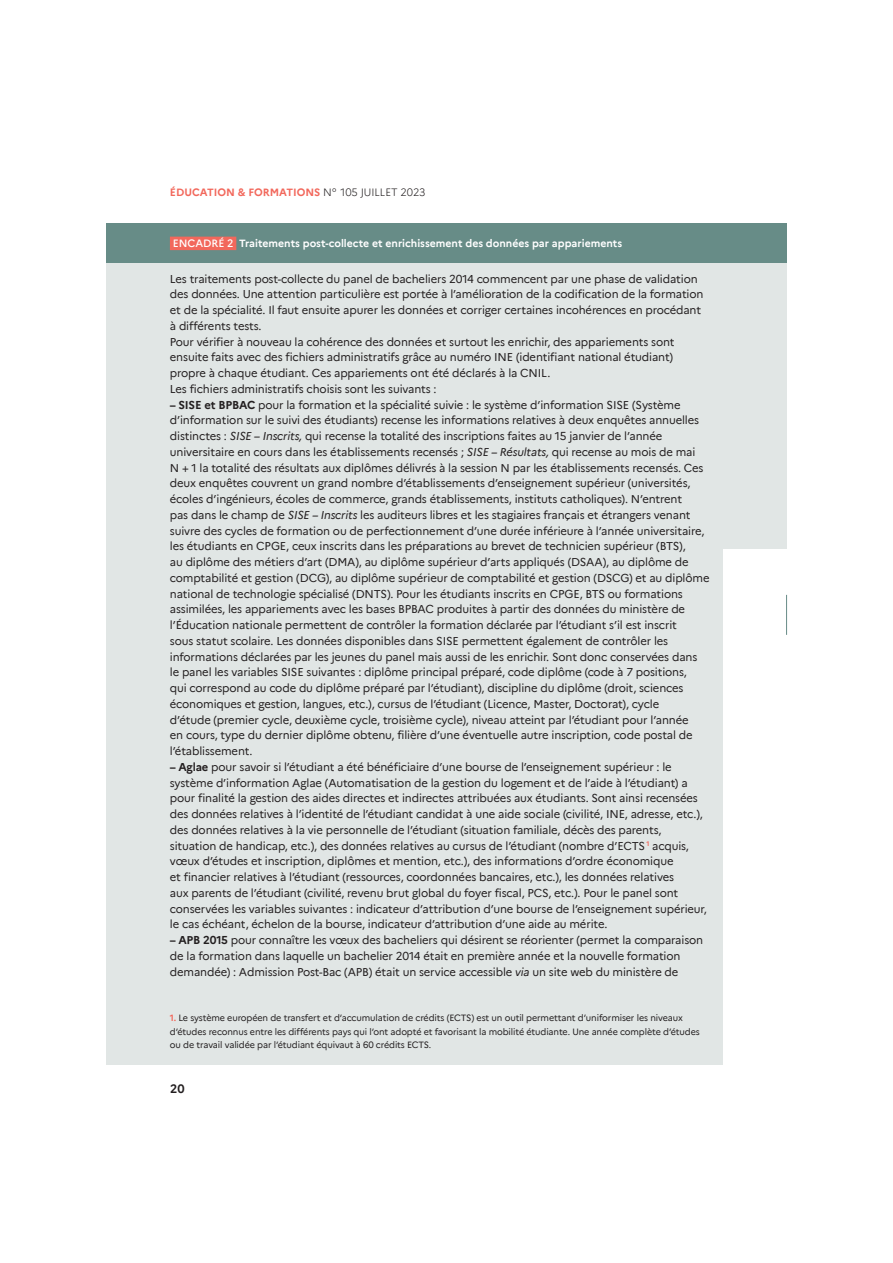
<style>
.page{position:relative;width:893px;height:1263px;background:#fff}
.page>*{position:absolute;margin:0;border:0;box-sizing:border-box;transform-origin:0 0}
.t1{font:700 12px "Marianne";color:#231f20}
.t2{font:11.25px/15.8px "Marianne";letter-spacing:-.01em;color:#231f20}
.t3{font:700 10.5px "Marianne";color:#fff}
.t4{font:700 10.5px "Marianne";color:#f2685c}
.t5{font:9px/13.5px "Marianne";letter-spacing:-.01em;color:#231f20}
.s1{font-weight:300;color:#231f20}
.s2{font-weight:500}
.s3{font-weight:700}
.s4{font-style:italic}
.s5{font-weight:700;color:#f2685c}
</style>
<div class="page">
<div style="left:711px;top:254px;width:75px;height:294px;background:#e1e6e5"></div>
<div style="left:106px;top:223px;width:617px;height:842px;background:#e1e6e5"></div>
<div style="left:106px;top:223px;width:680px;height:40px;background:#678c87"></div>
<div style="left:170px;top:237px;width:66px;height:13px;background:#f2685c"></div>
<p class="t4" style="left:170px;top:184px;width:257px">ÉDUCATION &amp; FORMATIONS <span class="s1">N° 105 JUILLET 2023</span></p>
<p class="t3" style="left:173px;top:235px;width:451px"><span class="s2">ENCADRÉ 2</span> Traitements post-collecte et enrichissement des données par appariements</p>
<p class="t2" style="left:170px;top:270px;width:535px">Les traitements post-collecte du panel de bacheliers 2014 commencent par une phase de validation des données. Une attention particulière est portée à l’amélioration de la codification de la formation et de la spécialité. Il faut ensuite apurer les données et corriger certaines incohérences en procédant à différents tests.<br>Pour vérifier à nouveau la cohérence des données et surtout les enrichir, des appariements sont ensuite faits avec des fichiers administratifs grâce au numéro INE (identifiant national étudiant) propre à chaque étudiant. Ces appariements ont été déclarés à la CNIL.<br>Les fichiers administratifs choisis sont les suivants :</p>
<p class="t2" style="left:170px;top:396px;width:541px"><span class="s3">– SISE et BPBAC</span> pour la formation et la spécialité suivie : le système d’information SISE (Système d’information sur le suivi des étudiants) recense les informations relatives à deux enquêtes annuelles distinctes : <span class="s4">SISE – Inscrits,</span> qui recense la totalité des inscriptions faites au 15 janvier de l’année universitaire en cours dans les établissements recensés ; <span class="s4">SISE – Résultats,</span> qui recense au mois de mai<br>N + 1 la totalité des résultats aux diplômes délivrés à la session N par les établissements recensés. Ces deux enquêtes couvrent un grand nombre d’établissements d’enseignement supérieur (universités, écoles d’ingénieurs, écoles de commerce, grands établissements, instituts catholiques). N’entrent<br>pas dans le champ de <span class="s4">SISE – Inscrits</span> les auditeurs libres et les stagiaires français et étrangers venant suivre des cycles de formation ou de perfectionnement d’une durée inférieure à l’année universitaire, les étudiants en CPGE, ceux inscrits dans les préparations au brevet de technicien supérieur (BTS),<br>au diplôme des métiers d’art (DMA), au diplôme supérieur d’arts appliqués (DSAA), au diplôme de comptabilité et gestion (DCG), au diplôme supérieur de comptabilité et gestion (DSCG) et au diplôme national de technologie spécialisé (DNTS). Pour les étudiants inscrits en CPGE, BTS ou formations assimilées, les appariements avec les bases BPBAC produites à partir des données du ministère de l’Éducation nationale permettent de contrôler la formation déclarée par l’étudiant s’il est inscrit<br>sous statut scolaire. Les données disponibles dans SISE permettent également de contrôler les informations déclarées par les jeunes du panel mais aussi de les enrichir. Sont donc conservées dans<br>le panel les variables SISE suivantes : diplôme principal préparé, code diplôme (code à 7 positions,<br>qui correspond au code du diplôme préparé par l’étudiant), discipline du diplôme (droit, sciences économiques et gestion, langues, etc.), cursus de l’étudiant (Licence, Master, Doctorat), cycle<br>d’étude (premier cycle, deuxième cycle, troisième cycle), niveau atteint par l’étudiant pour l’année<br>en cours, type du dernier diplôme obtenu, filière d’une éventuelle autre inscription, code postal de l’établissement.</p>
<p class="t2" style="left:170px;top:758px;width:538px"><span class="s3">– Aglae</span> pour savoir si l’étudiant a été bénéficiaire d’une bourse de l’enseignement supérieur : le système d’information Aglae (Automatisation de la gestion du logement et de l’aide à l’étudiant) a pour finalité la gestion des aides directes et indirectes attribuées aux étudiants. Sont ainsi recensées des données relatives à l’identité de l’étudiant candidat à une aide sociale (civilité, INE, adresse, etc.), des données relatives à la vie personnelle de l’étudiant (situation familiale, décès des parents, situation de handicap, etc.), des données relatives au cursus de l’étudiant (nombre d’ECTS <sup>1</sup> acquis, vœux d’études et inscription, diplômes et mention, etc.), des informations d’ordre économique<br>et financier relatives à l’étudiant (ressources, coordonnées bancaires, etc.), les données relatives<br>aux parents de l’étudiant (civilité, revenu brut global du foyer fiscal, PCS, etc.). Pour le panel sont conservées les variables suivantes : indicateur d’attribution d’une bourse de l’enseignement supérieur, le cas échéant, échelon de la bourse, indicateur d’attribution d’une aide au mérite.</p>
<p class="t2" style="left:170px;top:931px;width:535px"><span class="s3">– APB 2015</span> pour connaître les vœux des bacheliers qui désirent se réorienter (permet la comparaison de la formation dans laquelle un bachelier 2014 était en première année et la nouvelle formation demandée) : Admission Post-Bac (APB) était un service accessible <span class="s4">via</span> un site web du ministère de</p>
<p class="t5" style="left:170px;top:1010px;width:531px"><span class="s5">1.</span> Le système européen de transfert et d’accumulation de crédits (ECTS) est un outil permettant d’uniformiser les niveaux d’études reconnus entre les différents pays qui l’ont adopté et favorisant la mobilité étudiante. Une année complète d’études ou de travail validée par l’étudiant équivaut à 60 crédits ECTS.</p>
<p class="t1" style="left:170px;top:1079px;width:16px">20</p>
</div>
